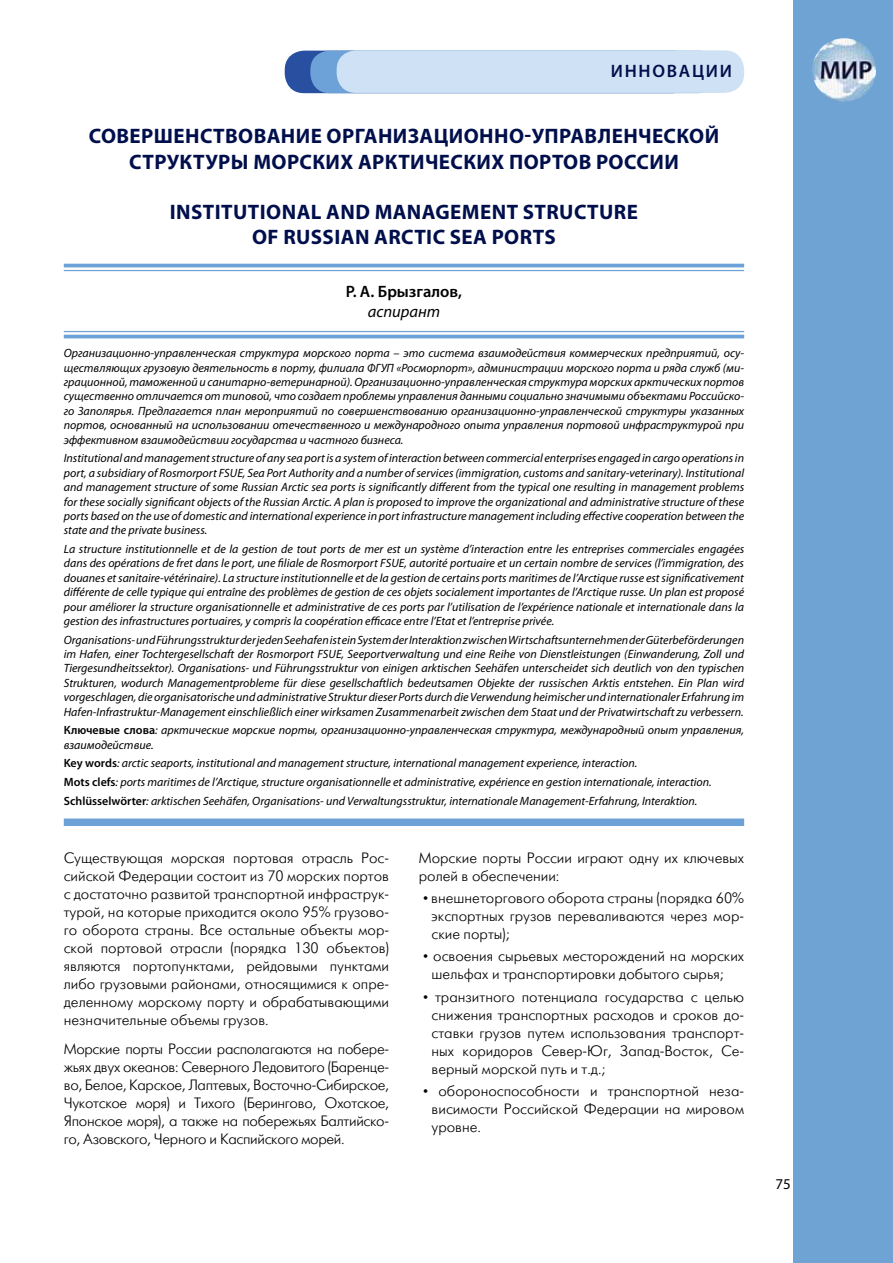
<style>
.page{position:relative;width:893px;height:1263px;background:#fff}
.page>*{position:absolute;margin:0;border:0;box-sizing:border-box;transform-origin:0 0}
.t1{font:700 21px/25.2px "Myriad Pro";letter-spacing:.02em;color:#000f4c;text-align:center}
.t2{font:600 18px "Myriad Pro";letter-spacing:.095em;color:#000f4c}
.t3{font:600 16.5px "Myriad Pro";color:#000}
.t4{font:italic 16.5px "Myriad Pro";color:#000}
.t5{font:15px/18px "Futuris Light C";color:#000;text-align:justify}
.t6{font:15px "Myriad Pro";color:#000}
.t7{font:italic 12px/14.4px "Myriad Pro";color:#000;text-align:justify}
.s1{font-weight:600;font-style:normal}
</style>
<div class="page">
<div style="left:794px;top:0;width:99px;height:1263px;background:#6ea3d4"></div>
<img style="left:812px;top:38px;width:64px;height:64px;border-radius:32px">
<div style="left:285px;top:51px;width:407px;height:42px;background:#294fa1;border-radius:19px"></div>
<div style="left:310px;top:51px;width:408px;height:42px;background:#6ca2d7;border-radius:19px"></div>
<div style="left:337px;top:50px;width:407px;height:43px;background:#cfe1f4;border-radius:19px"></div>
<hr style="left:64px;top:264px;width:680px;height:3px;background:#6ca2d7">
<hr style="left:64px;top:270px;width:680px;height:1px;background:#6ca2d7">
<div style="left:64px;top:818px;width:680px;height:8px;background:#6ca2d7"></div>
<hr style="left:64px;top:331px;width:680px;height:1px;background:#6ca2d7">
<hr style="left:64px;top:335px;width:680px;height:3px;background:#6ca2d7">
<h2 class="t2" style="left:611px;top:59px;width:122px">инновации</h2>
<h1 class="t1" style="left:89px;top:123px;width:632px">СОВЕРШЕНСТВОВАНИЕ ОРГАНИЗАЦИОННО-УПРАВЛЕНЧЕСКОЙ<br>СТРУКТУРЫ МОРСКИХ АРКТИЧЕСКИХ ПОРТОВ РОССИИ</h1>
<h1 class="t1" style="left:170px;top:199px;width:470px">INSTITUTIONAL AND MANAGEMENT STRUCTURE<br>OF RUSSIAN ARCTIC SEA PORTS</h1>
<h3 class="t3" style="left:346px;top:281px;width:118px">Р. А. Брызгалов,</h3>
<h3 class="t4" style="left:368px;top:301px;width:74px">аспирант</h3>
<p class="t7" style="left:64px;top:346px;width:682px">Организационно-управленческая структура морского порта – это система взаимодействия коммерческих предприятий, осу&shy;ществляющих грузовую деятельность в порту, филиала ФГУП «Росморпорт», администрации морского порта и ряда служб (ми&shy;грационной, таможенной и санитарно-ветеринарной). Организационно-управленческая структура морских арктических портов существенно отличается от типовой, что создает проблемы управления данными социально значимыми объектами Российско&shy;го Заполярья. Предлагается план мероприятий по совершенствованию организационно-управленческой структуры указанных портов, основанный на использовании отечественного и международного опыта управления портовой инфраструктурой при эффективном взаимодействии государства и частного бизнеса.</p>
<p class="t7" style="left:64px;top:451px;width:682px">Institutional and management structure of any sea port is a system of interaction between commercial enterprises engaged in cargo operations in port, a subsidiary of Rosmorport FSUE, Sea Port Authority and a number of services (immigration, customs and sanitary-veterinary). Institutional and management structure of some Russian Arctic sea ports is significantly different from the typical one resulting in management problems for these socially significant objects of the Russian Arctic. A plan is proposed to improve the organizational and administrative structure of these ports based on the use of domestic and international experience in port infrastructure management including effective cooperation between the state and the private business.</p>
<p class="t7" style="left:64px;top:541px;width:682px">La structure institutionnelle et de la gestion de tout ports de mer est un système d’interaction entre les entreprises commerciales engagées dans des opérations de fret dans le port, une filiale de Rosmorport FSUE, autorité portuaire et un certain nombre de services (l’immigration, des douanes et sanitaire-vétérinaire). La structure institutionnelle et de la gestion de certains ports maritimes de l’Arctique russe est significativement différente de celle typique qui entraîne des problèmes de gestion de ces objets socialement importantes de l’Arctique russe. Un plan est proposé pour améliorer la structure organisationnelle et administrative de ces ports par l’utilisation de l’expérience nationale et internationale dans la gestion des infrastructures portuaires, y compris la coopération efficace entre l’Etat et l’entreprise privée.</p>
<p class="t7" style="left:64px;top:632px;width:682px">Organisations- und Führungsstruktur der jeden Seehafen ist ein System der Interaktion zwischen Wirtschaftsunternehmen der Güterbeförderungen im Hafen, einer Tochtergesellschaft der Rosmorport FSUE, Seeportverwaltung und eine Reihe von Dienstleistungen (Einwanderung, Zoll und Tiergesundheitssektor). Organisations- und Führungsstruktur von einigen arktischen Seehäfen unterscheidet sich deutlich von den typischen Strukturen, wodurch Managementprobleme für diese gesellschaftlich bedeutsamen Objekte der russischen Arktis entstehen. Ein Plan wird vorgeschlagen, die organisatorische und administrative Struktur dieser Ports durch die Verwendung heimischer und internationaler Erfahrung im Hafen-Infrastruktur-Management einschließlich einer wirksamen Zusammenarbeit zwischen dem Staat und der Privatwirtschaft zu verbessern.</p>
<p class="t7" style="left:64px;top:723px;width:682px"><span class="s1">Ключевые слова</span>: арктические морские порты, организационно-управленческая структура, международный опыт управления, взаимодействие.</p>
<p class="t7" style="left:64px;top:754px;width:649px;line-height:18.6px;text-align:left"><span class="s1">Key words</span>: arctic seaports, institutional and management structure, international management experience, interaction.<br><span class="s1">Mots clefs</span>: ports maritimes de l’Arctique, structure organisationnelle et administrative, expérience en gestion internationale, interaction.<br><span class="s1">Schlüsselwörter</span>: arktischen Seehäfen, Organisations- und Verwaltungsstruktur, internationale Management-Erfahrung, Interaktion.</p>
<p class="t5" style="left:64px;top:849px;width:327px">Существующая морская портовая отрасль Рос&shy;сийской Федерации состоит из 70 морских портов с достаточно развитой транспортной инфраструк&shy;турой, на которые приходится около 95% грузово&shy;го оборота страны. Все остальные объекты мор&shy;ской портовой отрасли (порядка 130 объектов) являются портопунктами, рейдовыми пунктами либо грузовыми районами, относящимися к опре&shy;деленному морскому порту и обрабатывающими незначительные объемы грузов.</p>
<p class="t5" style="left:64px;top:1040px;width:327px">Морские порты России располагаются на побере&shy;жьях двух океанов: Северного Ледовитого (Баренце&shy;во, Белое, Карское, Лаптевых, Восточно-Сибирское, Чукотское моря) и Тихого (Берингово, Охотское, Японское моря), а также на побережьях Балтийско&shy;го, Азовского, Черного и Каспийского морей.</p>
<p class="t5" style="left:419px;top:849px;width:327px">Морские порты России играют одну их ключевых ролей в обеспечении:</p>
<p class="t5" style="left:432px;top:889px;width:314px;text-indent:-9px">• внешнеторгового оборота страны (порядка 60% экспортных грузов переваливаются через мор&shy;ские порты);</p>
<p class="t5" style="left:432px;top:948px;width:314px;text-indent:-9px">• освоения сырьевых месторождений на морских шельфах и транспортировки добытого сырья;</p>
<p class="t5" style="left:432px;top:988px;width:314px;text-indent:-9px">• транзитного потенциала государства с целью снижения транспортных расходов и сроков до&shy;ставки грузов путем использования транспорт&shy;ных коридоров Север-Юг, Запад-Восток, Се&shy;верный морской путь и т.д.;</p>
<p class="t5" style="left:432px;top:1082px;width:314px;text-indent:-9px">• обороноспособности и транспортной неза&shy;висимости Российской Федерации на мировом уровне.</p>
<p class="t6" style="left:775px;top:1175px;width:17px">75</p>
</div>
